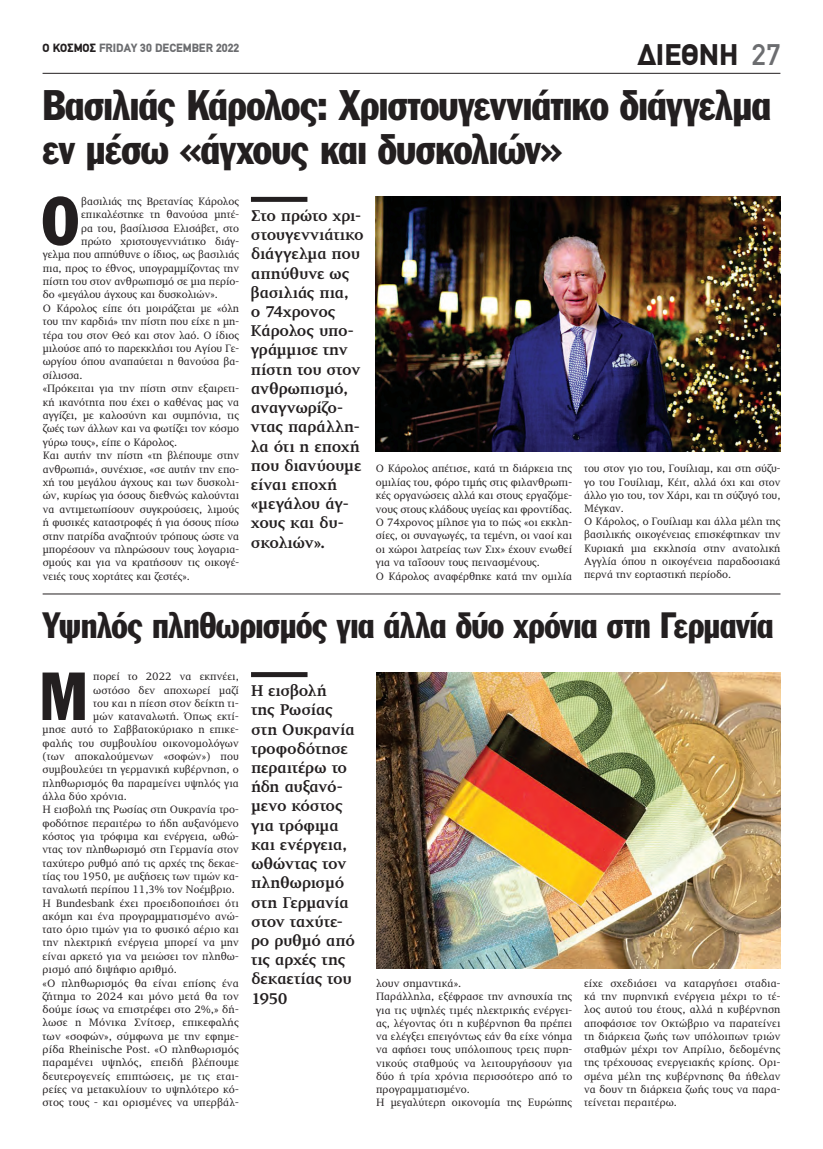
<style>
.page{position:relative;width:823px;height:1149px;background:#fff}
.page>*{position:absolute;margin:0;border:0;box-sizing:border-box;transform-origin:0 0}
.t1{font:66.6px "Franklin Gothic Greek Cond";color:#231f20}
.t2{font:42px/44px "Franklin Gothic Greek Cond";letter-spacing:-.015em;color:#231f20}
.t3{font:36px "Franklin Gothic Greek Cond";letter-spacing:-.015em;color:#231f20}
.t4{font:900 30px "PF Din Text";color:#231f20}
.t5{font:700 16px/19.2px "PF Diplomat";letter-spacing:-.015em;color:#231f20}
.t6{font:900 12px "PF Din Text";color:#6c6d70}
.t7{font:11px/13.2px "PF Diplomat";color:#231f20}
.s1{color:#231f20}
.s2{font-weight:500;color:#6c6d70}
</style>
<div class="page">
<hr style="left:43px;top:73px;width:737px;height:1px;background:#231f20">
<div style="left:251px;top:672px;width:56px;height:5px;background:#231f20"></div>
<img style="left:376px;top:672px;width:404px;height:296px">
<hr style="left:43px;top:593px;width:737px;height:1px;background:#231f20">
<div style="left:251px;top:197px;width:56px;height:5px;background:#231f20"></div>
<img style="left:375px;top:197px;width:405px;height:254px">
<p class="t6" style="left:43px;top:40px;width:198px"><span class="s1">Ο ΚΟΣΜΟΣ</span> FRIDAY 30 DECEMBER 2022</p>
<h3 class="t4" style="left:637px;top:37px;width:102px">ΔΙΕΘΝΗ</h3>
<h3 class="t4" style="left:585px;top:37px;width:196px">ΔΙΑΦΗΜΙΣ <span class="s2">27</span></h3>
<h2 class="t2" style="left:43px;top:83px;width:729px">Βασιλιάς Κάρολος: Χριστουγεννιάτικο διάγγελμα εν μέσω «άγχους και δυσκολιών»</h2>
<h1 class="t1" style="left:42px;top:183px;width:38px">O</h1>
<p class="t7" style="left:81px;top:195px;width:159px">βασιλιάς της Βρετανίας Κάρολος</p>
<p class="t7" style="left:81px;top:208px;width:159px">επικαλέστηκε τη θανούσα μητέ-</p>
<p class="t7" style="left:81px;top:221px;width:159px">ρα του, βασίλισσα Ελισάβετ, στο</p>
<p class="t7" style="left:81px;top:235px;width:159px">πρώτο χριστουγεννιάτικο διάγ-</p>
<p class="t7" style="left:43px;top:248px;width:198px">γελμα που απηύθυνε ο ίδιος, ως βασιλιάς</p>
<p class="t7" style="left:43px;top:261px;width:198px">πια, προς το έθνος, υπογραμμίζοντας την</p>
<p class="t7" style="left:43px;top:275px;width:198px">πίστη του στον ανθρωπισμό σε μια περίο-</p>
<p class="t7" style="left:43px;top:288px;width:176px">δο «μεγάλου άγχους και δυσκολιών».</p>
<p class="t7" style="left:43px;top:301px;width:198px">Ο Κάρολος είπε ότι μοιράζεται με «όλη</p>
<p class="t7" style="left:43px;top:315px;width:198px">του την καρδιά» την πίστη που είχε η μη-</p>
<p class="t7" style="left:43px;top:328px;width:198px">τέρα του στον Θεό και στον λαό. Ο ίδιος</p>
<p class="t7" style="left:43px;top:342px;width:198px">μιλούσε από το παρεκκλήσι του Αγίου Γε-</p>
<p class="t7" style="left:43px;top:355px;width:198px">ωργίου όπου αναπαύεται η θανούσα βα-</p>
<p class="t7" style="left:43px;top:368px;width:41px">σίλισσα.</p>
<p class="t7" style="left:43px;top:382px;width:198px">«Πρόκειται για την πίστη στην εξαιρετι-</p>
<p class="t7" style="left:43px;top:395px;width:198px">κή ικανότητα που έχει ο καθένας μας να</p>
<p class="t7" style="left:43px;top:409px;width:198px">αγγίζει, με καλοσύνη και συμπόνια, τις</p>
<p class="t7" style="left:43px;top:422px;width:198px">ζωές των άλλων και να φωτίζει τον κόσμο</p>
<p class="t7" style="left:43px;top:435px;width:136px">γύρω τους», είπε ο Κάρολος.</p>
<p class="t7" style="left:43px;top:449px;width:198px">Και αυτήν την πίστη «τη βλέπουμε στην</p>
<p class="t7" style="left:43px;top:462px;width:198px">ανθρωπιά», συνέχισε, «σε αυτήν την επο-</p>
<p class="t7" style="left:43px;top:476px;width:198px">χή του μεγάλου άγχους και των δυσκολι-</p>
<p class="t7" style="left:43px;top:489px;width:198px">ών, κυρίως για όσους διεθνώς καλούνται</p>
<p class="t7" style="left:43px;top:502px;width:198px">να αντιμετωπίσουν συγκρούσεις, λιμούς</p>
<p class="t7" style="left:43px;top:516px;width:198px">ή φυσικές καταστροφές ή για όσους πίσω</p>
<p class="t7" style="left:43px;top:529px;width:198px">στην πατρίδα αναζητούν τρόπους ώστε να</p>
<p class="t7" style="left:43px;top:542px;width:198px">μπορέσουν να πληρώσουν τους λογαρια-</p>
<p class="t7" style="left:43px;top:556px;width:198px">σμούς και για να κρατήσουν τις οικογέ-</p>
<p class="t7" style="left:43px;top:569px;width:149px">νειές τους χορτάτες και ζεστές».</p>
<p class="t5" style="left:251px;top:206px;width:114px">Στο πρώτο χρι&shy;στουγεννιάτικο διάγγελμα που απηύθυνε ως βασιλιάς πια,<br>ο 74χρονος<br>Κάρολος υπο&shy;γράμμισε την πίστη του στον ανθρωπισμό, αναγνωρίζο&shy;ντας παράλλη&shy;λα ότι η εποχή που διανύουμε είναι εποχή «μεγάλου άγ&shy;χους και δυ&shy;σκολιών».</p>
<p class="t7" style="left:375px;top:462px;width:198px">Ο Κάρολος απέτισε, κατά τη διάρκεια της ομιλίας του, φόρο τιμής στις φιλανθρωπι&shy;κές οργανώσεις αλλά και στους εργαζόμε&shy;νους στους κλάδους υγείας και φροντίδας.<br>Ο 74χρονος μίλησε για το πώς «οι εκκλη&shy;σίες, οι συναγωγές, τα τεμένη, οι ναοί και οι χώροι λατρείας των Σιχ» έχουν ενωθεί για να ταΐσουν τους πεινασμένους.<br>Ο Κάρολος αναφέρθηκε κατά την ομιλία</p>
<p class="t7" style="left:584px;top:462px;width:198px">του στον γιο του, Γουίλιαμ, και στη σύζυ&shy;γο του Γουίλιαμ, Κέιτ, αλλά όχι και στον άλλο γιο του, τον Χάρι, και τη σύζυγό του, Μέγκαν.<br>Ο Κάρολος, ο Γουίλιαμ και άλλα μέλη της βασιλικής οικογένειας επισκέφτηκαν την Κυριακή μια εκκλησία στην ανατολική Αγγλία όπου η οικογένεια παραδοσιακά περνά την εορταστική περίοδο.</p>
<h3 class="t3" style="left:43px;top:605px;width:732px">Υψηλός πληθωρισμός για άλλα δύο χρόνια στη Γερμανία</h3>
<h1 class="t1" style="left:40px;top:658px;width:50px">Μ</h1>
<p class="t7" style="left:93px;top:670px;width:147px">πορεί το 2022 να εκπνέει,</p>
<p class="t7" style="left:93px;top:683px;width:147px">ωστόσο δεν αποχωρεί μαζί</p>
<p class="t7" style="left:93px;top:696px;width:147px">του και η πίεση στον δείκτη τι-</p>
<p class="t7" style="left:93px;top:709px;width:147px">μών καταναλωτή. Όπως εκτί-</p>
<p class="t7" style="left:43px;top:723px;width:198px">μησε αυτό το Σαββατοκύριακο η επικε-</p>
<p class="t7" style="left:43px;top:736px;width:198px">φαλής του συμβουλίου οικονομολόγων</p>
<p class="t7" style="left:43px;top:749px;width:198px">(των αποκαλούμενων «σοφών») που</p>
<p class="t7" style="left:43px;top:763px;width:198px">συμβουλεύει τη γερμανική κυβέρνηση, ο</p>
<p class="t7" style="left:43px;top:776px;width:198px">πληθωρισμός θα παραμείνει υψηλός για</p>
<p class="t7" style="left:43px;top:789px;width:86px">άλλα δύο χρόνια.</p>
<p class="t7" style="left:43px;top:803px;width:198px">Η εισβολή της Ρωσίας στη Ουκρανία τρο-</p>
<p class="t7" style="left:43px;top:816px;width:198px">φοδότησε περαιτέρω το ήδη αυξανόμενο</p>
<p class="t7" style="left:43px;top:829px;width:198px">κόστος για τρόφιμα και ενέργεια, ωθώ-</p>
<p class="t7" style="left:43px;top:842px;width:198px">ντας τον πληθωρισμό στη Γερμανία στον</p>
<p class="t7" style="left:43px;top:856px;width:198px">ταχύτερο ρυθμό από τις αρχές της δεκαε-</p>
<p class="t7" style="left:43px;top:869px;width:198px">τίας του 1950, με αυξήσεις των τιμών κα-</p>
<p class="t7" style="left:43px;top:882px;width:194px">ταναλωτή περίπου 11,3% τον Νοέμβριο.</p>
<p class="t7" style="left:43px;top:896px;width:198px">Η Bundesbank έχει προειδοποιήσει ότι</p>
<p class="t7" style="left:43px;top:909px;width:198px">ακόμη και ένα προγραμματισμένο ανώ-</p>
<p class="t7" style="left:43px;top:922px;width:198px">τατο όριο τιμών για το φυσικό αέριο και</p>
<p class="t7" style="left:43px;top:936px;width:198px">την ηλεκτρική ενέργεια μπορεί να μην</p>
<p class="t7" style="left:43px;top:949px;width:198px">είναι αρκετό για να μειώσει τον πληθω-</p>
<p class="t7" style="left:43px;top:962px;width:136px">ρισμό από διψήφιο αριθμό.</p>
<p class="t7" style="left:43px;top:976px;width:198px">«Ο πληθωρισμός θα είναι επίσης ένα</p>
<p class="t7" style="left:43px;top:989px;width:198px">ζήτημα το 2024 και μόνο μετά θα τον</p>
<p class="t7" style="left:43px;top:1002px;width:198px">δούμε ίσως να επιστρέφει στο 2%,» δή-</p>
<p class="t7" style="left:43px;top:1016px;width:198px">λωσε η Μόνικα Σνίτσερ, επικεφαλής</p>
<p class="t7" style="left:43px;top:1029px;width:198px">των «σοφών», σύμφωνα με την εφημε-</p>
<p class="t7" style="left:43px;top:1042px;width:198px">ρίδα Rheinische Post. «Ο πληθωρισμός</p>
<p class="t7" style="left:43px;top:1056px;width:198px">παραμένει υψηλός, επειδή βλέπουμε</p>
<p class="t7" style="left:43px;top:1069px;width:198px">δευτερογενείς επιπτώσεις, με τις εται-</p>
<p class="t7" style="left:43px;top:1082px;width:198px">ρείες να μετακυλίουν το υψηλότερο κό-</p>
<p class="t7" style="left:43px;top:1095px;width:198px">στος τους - και ορισμένες να υπερβάλ-</p>
<h3 class="t5" style="left:251px;top:681px;width:105px">Η εισβολή<br>της Ρωσίας στη Ουκρανία τροφοδότησε περαιτέρω το ήδη αυξανό&shy;μενο κόστος για τρόφιμα και ενέργεια, ωθώντας τον πληθωρισμό στη Γερμανία στον ταχύτε&shy;ρο ρυθμό από τις αρχές της δεκαετίας του<br>1950</h3>
<p class="t7" style="left:376px;top:976px;width:198px">λουν σημαντικά».<br>Παράλληλα, εξέφρασε την ανησυχία της για τις υψηλές τιμές ηλεκτρικής ενέργει&shy;ας, λέγοντας ότι η κυβέρνηση θα πρέπει να ελέγξει επειγόντως εάν θα είχε νόημα να αφήσει τους υπόλοιπους τρεις πυρη&shy;νικούς σταθμούς να λειτουργήσουν για δύο ή τρία χρόνια περισσότερο από το προγραμματισμένο.<br>Η μεγαλύτερη οικονομία της Ευρώπης</p>
<p class="t7" style="left:583px;top:976px;width:198px;text-align:justify">είχε σχεδιάσει να καταργήσει σταδια&shy;κά την πυρηνική ενέργεια μέχρι το τέ&shy;λος αυτού του έτους, αλλά η κυβέρνηση αποφάσισε τον Οκτώβριο να παρατείνει τη διάρκεια ζωής των υπόλοιπων τριών σταθμών μέχρι τον Απρίλιο, δεδομένης της τρέχουσας ενεργειακής κρίσης. Ορι&shy;σμένα μέλη της κυβέρνησης θα ήθελαν να δουν τη διάρκεια ζωής τους να παρα&shy;τείνεται περαιτέρω.</p>
</div>
